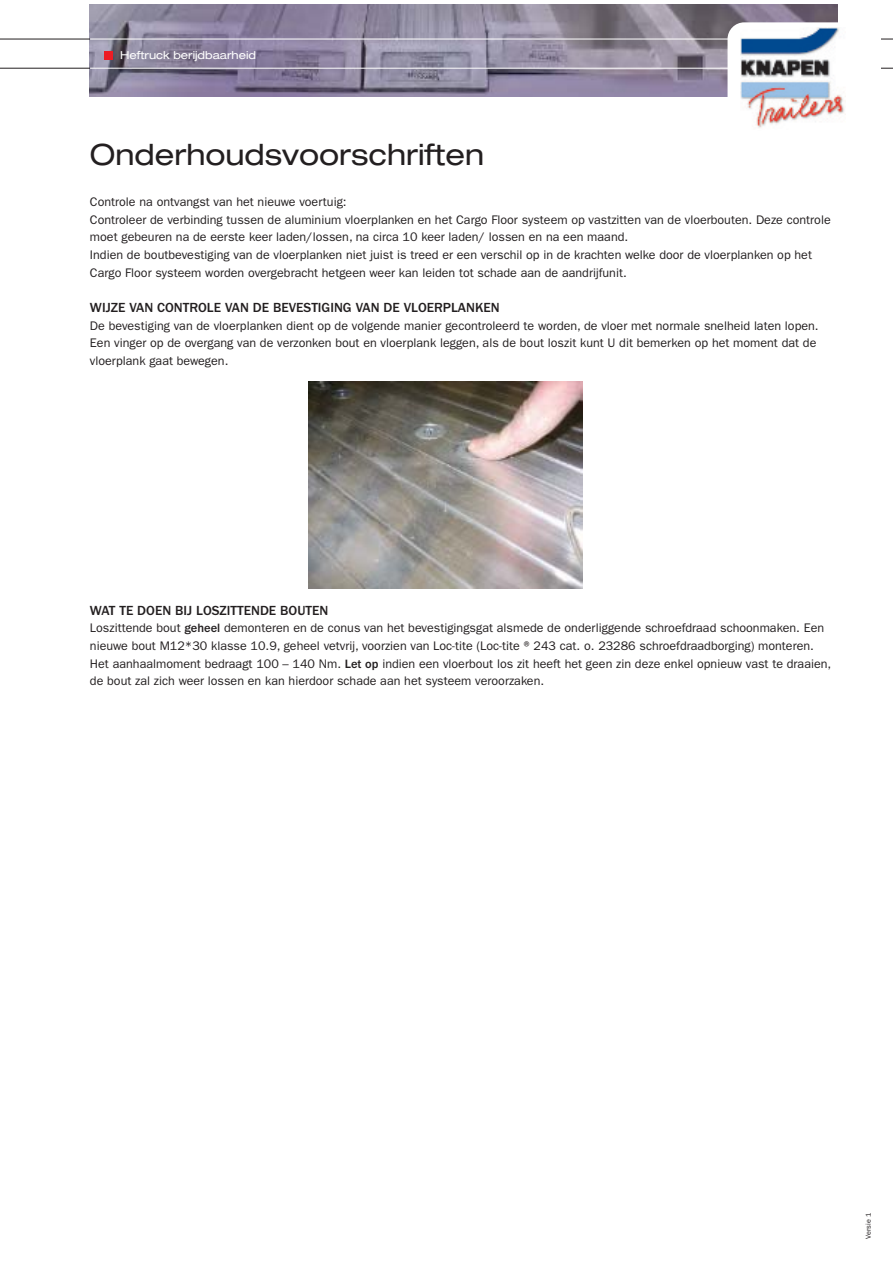
<style>
.page{position:relative;width:893px;height:1263px;background:#fff}
.page>*{position:absolute;margin:0;border:0;box-sizing:border-box;transform-origin:0 0}
.t1{font:expanded 29.4px "Helvetica Neue LT";color:#231f20}
.t2{font:500 13.65px "Franklin Gothic LT";color:#231f20}
.t3{font:12.45px/17.7px "Franklin Gothic LT";color:#231f20}
.t4{font:expanded 10.95px "Helvetica Neue LT";color:#fff}
.t5{font:7.2px "Franklin Gothic LT";color:#231f20}
.s1{font-weight:500}
</style>
<div class="page">
<img style="left:308px;top:382px;width:275px;height:206px">
<img style="left:90px;top:4px;width:747px;height:93px">
<hr style="left:0;top:39px;width:90px;height:1px;background:#231f20">
<hr style="left:0;top:68px;width:90px;height:1px;background:#231f20">
<div style="left:104px;top:51px;width:8px;height:8px;background:#ed1c24"></div>
<hr style="left:90px;top:39px;width:792px;height:1px;background:#fff">
<hr style="left:90px;top:68px;width:792px;height:1px;background:#fff">
<svg style="left:727px;top:22px;width:166px;height:106px"></svg>
<p class="t4" style="left:120px;top:51px;width:137px">Heftruck berijdbaarheid</p>
<h1 class="t1" style="left:90px;top:144px;width:396px">Onderhoudsvoorschriften</h1>
<p class="t3" style="left:90px;top:194px;width:742px">Controle na ontvangst van het nieuwe voertuig:<br>Controleer de verbinding tussen de aluminium vloerplanken en het Cargo Floor systeem op vastzitten van de vloerbouten. Deze controle moet gebeuren na de eerste keer laden/lossen, na circa 10 keer laden/ lossen en na een maand.<br>Indien de boutbevestiging van de vloerplanken niet juist is treed er een verschil op in de krachten welke door de vloerplanken op het Cargo Floor systeem worden overgebracht hetgeen weer kan leiden tot schade aan de aandrijfunit.</p>
<p class="t2" style="left:90px;top:303px;width:411px">WIJZE VAN CONTROLE VAN DE BEVESTIGING VAN DE VLOERPLANKEN</p>
<p class="t3" style="left:90px;top:318px;width:730px">De bevestiging van de vloerplanken dient op de volgende manier gecontroleerd te worden, de vloer met normale snelheid laten lopen.<br>Een vinger op de overgang van de verzonken bout en vloerplank leggen, als de bout loszit kunt U dit bemerken op het moment dat de vloerplank gaat bewegen.</p>
<p class="t2" style="left:90px;top:606px;width:240px">WAT TE DOEN BIJ LOSZITTENDE BOUTEN</p>
<p class="t3" style="left:90px;top:620px;width:743px">Loszittende bout <span class="s1">geheel</span> demonteren en de conus van het bevestigingsgat alsmede de onderliggende schroefdraad schoonmaken. Een nieuwe bout M12*30 klasse 10.9, geheel vetvrij, voorzien van Loc-tite (Loc-tite ® 243 cat. o. 23286 schroefdraadborging) monteren.<br>Het aanhaalmoment bedraagt 100 – 140 Nm. <span class="s1">Let op</span> indien een vloerbout los zit heeft het geen zin deze enkel opnieuw vast te draaien, de bout zal zich weer lossen en kan hierdoor schade aan het systeem veroorzaken.</p>
<p class="t5" style="left:866px;top:1239px;width:27px;rotate:-90deg">Versie 1</p>
</div>
